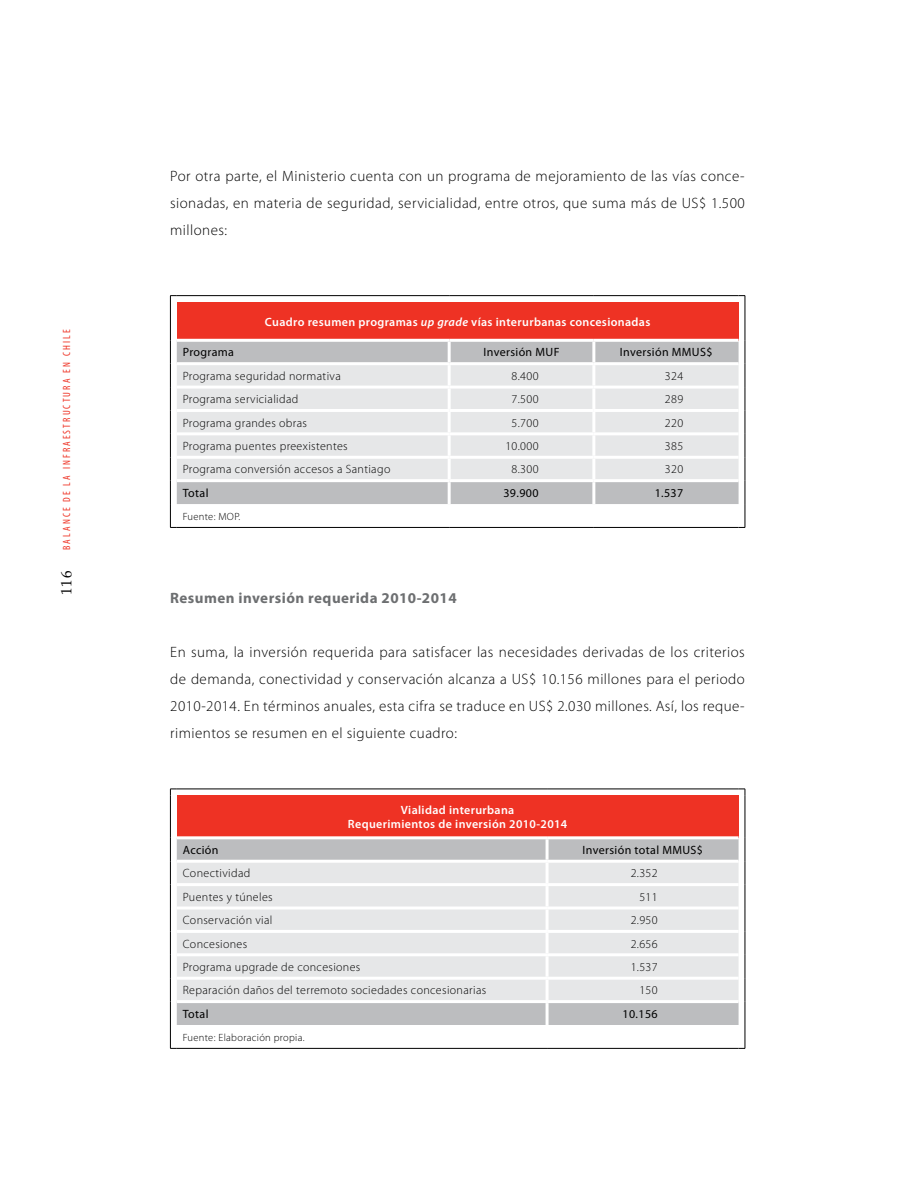
<style>
.page{position:relative;width:915px;height:1191px;background:#fff}
.page>*{position:absolute;margin:0;border:0;box-sizing:border-box;transform-origin:0 0}
.t1{font:300 15px/27px "Myriad Pro";letter-spacing:.03em;color:#000;text-align:justify}
.t2{font:700 15px "Myriad Pro";letter-spacing:.03em;color:#6d6f71}
.t3{font:15px "Palatino";color:#000}
.t4{font:300 12px "Myriad Pro";letter-spacing:.03em;color:#000}
.t5{font:600 12px/14.4px "Myriad Pro";letter-spacing:.03em;color:#fff;text-align:center}
.t6{font:12px "Myriad Pro";letter-spacing:.03em;color:#000}
.t7{font:300 10.5px "Myriad Pro";letter-spacing:.03em;color:#000}
.t8{font:condensed 10.5px "Myriad Pro";letter-spacing:.2em;color:#ee3224}
.s1{font-style:italic}
</style>
<div class="page">
<div style="left:177px;top:302px;width:561px;height:38px;background:#ee3224"></div>
<div style="left:177px;top:342px;width:561px;height:162px;background:#bcbdbf"></div>
<div style="left:177px;top:365px;width:561px;height:114px;background:#e6e7e8"></div>
<svg style="left:170px;top:295px;width:7px;height:7px"></svg>
<hr style="left:177px;top:295px;width:272px;height:1px;background:#000">
<hr style="left:449px;top:295px;width:144px;height:1px;background:#000">
<hr style="left:593px;top:295px;width:145px;height:1px;background:#000">
<svg style="left:738px;top:295px;width:7px;height:7px"></svg>
<hr style="left:170px;top:302px;width:1px;height:38px;background:#000">
<hr style="left:744px;top:302px;width:1px;height:38px;background:#000">
<svg style="left:170px;top:340px;width:7px;height:188px"></svg>
<hr style="left:177px;top:527px;width:272px;height:1px;background:#000">
<hr style="left:449px;top:527px;width:144px;height:1px;background:#000">
<hr style="left:593px;top:527px;width:145px;height:1px;background:#000">
<svg style="left:738px;top:340px;width:7px;height:188px"></svg>
<hr style="left:177px;top:339px;width:272px;height:3px;background:#fff">
<hr style="left:449px;top:339px;width:144px;height:3px;background:#fff">
<hr style="left:447px;top:342px;width:3px;height:20px;background:#fff">
<hr style="left:593px;top:339px;width:145px;height:3px;background:#fff">
<hr style="left:592px;top:342px;width:3px;height:20px;background:#fff">
<hr style="left:177px;top:362px;width:272px;height:3px;background:#fff">
<hr style="left:449px;top:362px;width:144px;height:3px;background:#fff">
<hr style="left:447px;top:365px;width:3px;height:20px;background:#fff">
<hr style="left:593px;top:362px;width:145px;height:3px;background:#fff">
<hr style="left:592px;top:365px;width:3px;height:20px;background:#fff">
<hr style="left:177px;top:385px;width:272px;height:3px;background:#fff">
<hr style="left:449px;top:385px;width:144px;height:3px;background:#fff">
<hr style="left:447px;top:388px;width:3px;height:21px;background:#fff">
<hr style="left:593px;top:385px;width:145px;height:3px;background:#fff">
<hr style="left:592px;top:388px;width:3px;height:21px;background:#fff">
<hr style="left:177px;top:409px;width:272px;height:3px;background:#fff">
<hr style="left:449px;top:409px;width:144px;height:3px;background:#fff">
<hr style="left:447px;top:412px;width:3px;height:20px;background:#fff">
<hr style="left:593px;top:409px;width:145px;height:3px;background:#fff">
<hr style="left:592px;top:412px;width:3px;height:20px;background:#fff">
<hr style="left:177px;top:432px;width:272px;height:3px;background:#fff">
<hr style="left:449px;top:432px;width:144px;height:3px;background:#fff">
<hr style="left:447px;top:435px;width:3px;height:21px;background:#fff">
<hr style="left:593px;top:432px;width:145px;height:3px;background:#fff">
<hr style="left:592px;top:435px;width:3px;height:21px;background:#fff">
<hr style="left:177px;top:456px;width:272px;height:3px;background:#fff">
<hr style="left:449px;top:456px;width:144px;height:3px;background:#fff">
<hr style="left:447px;top:459px;width:3px;height:20px;background:#fff">
<hr style="left:593px;top:456px;width:145px;height:3px;background:#fff">
<hr style="left:592px;top:459px;width:3px;height:20px;background:#fff">
<hr style="left:177px;top:479px;width:272px;height:3px;background:#fff">
<hr style="left:449px;top:479px;width:144px;height:3px;background:#fff">
<hr style="left:447px;top:482px;width:3px;height:22px;background:#fff">
<hr style="left:593px;top:479px;width:145px;height:3px;background:#fff">
<hr style="left:592px;top:482px;width:3px;height:22px;background:#fff">
<div style="left:177px;top:795px;width:561px;height:43px;background:#ee3224"></div>
<div style="left:177px;top:839px;width:561px;height:186px;background:#bcbdbf"></div>
<div style="left:177px;top:862px;width:561px;height:138px;background:#e6e7e8"></div>
<svg style="left:170px;top:788px;width:7px;height:7px"></svg>
<hr style="left:177px;top:788px;width:370px;height:1px;background:#000">
<hr style="left:547px;top:788px;width:191px;height:1px;background:#000">
<svg style="left:738px;top:788px;width:7px;height:7px"></svg>
<hr style="left:170px;top:795px;width:1px;height:43px;background:#000">
<hr style="left:744px;top:795px;width:1px;height:43px;background:#000">
<svg style="left:170px;top:838px;width:7px;height:211px"></svg>
<hr style="left:177px;top:1048px;width:370px;height:1px;background:#000">
<hr style="left:547px;top:1048px;width:191px;height:1px;background:#000">
<svg style="left:738px;top:838px;width:7px;height:211px"></svg>
<hr style="left:177px;top:836px;width:370px;height:3px;background:#fff">
<hr style="left:547px;top:836px;width:191px;height:3px;background:#fff">
<hr style="left:545px;top:839px;width:3px;height:20px;background:#fff">
<hr style="left:177px;top:859px;width:370px;height:3px;background:#fff">
<hr style="left:547px;top:859px;width:191px;height:3px;background:#fff">
<hr style="left:545px;top:862px;width:3px;height:21px;background:#fff">
<hr style="left:177px;top:883px;width:370px;height:3px;background:#fff">
<hr style="left:547px;top:883px;width:191px;height:3px;background:#fff">
<hr style="left:545px;top:886px;width:3px;height:20px;background:#fff">
<hr style="left:177px;top:906px;width:370px;height:3px;background:#fff">
<hr style="left:547px;top:906px;width:191px;height:3px;background:#fff">
<hr style="left:545px;top:909px;width:3px;height:21px;background:#fff">
<hr style="left:177px;top:930px;width:370px;height:3px;background:#fff">
<hr style="left:547px;top:930px;width:191px;height:3px;background:#fff">
<hr style="left:545px;top:933px;width:3px;height:20px;background:#fff">
<hr style="left:177px;top:953px;width:370px;height:3px;background:#fff">
<hr style="left:547px;top:953px;width:191px;height:3px;background:#fff">
<hr style="left:545px;top:956px;width:3px;height:20px;background:#fff">
<hr style="left:177px;top:976px;width:370px;height:3px;background:#fff">
<hr style="left:547px;top:976px;width:191px;height:3px;background:#fff">
<hr style="left:545px;top:979px;width:3px;height:21px;background:#fff">
<hr style="left:177px;top:1000px;width:370px;height:3px;background:#fff">
<hr style="left:547px;top:1000px;width:191px;height:3px;background:#fff">
<hr style="left:545px;top:1003px;width:3px;height:22px;background:#fff">
<p class="t8" style="left:60px;top:550px;width:222px;rotate:-90deg">BALANCE DE LA INFRAESTRUCTURA EN CHILE</p>
<p class="t3" style="left:58px;top:595px;width:26px;rotate:-90deg">116</p>
<p class="t1" style="left:170px;top:163px;width:576px">Por otra parte, el Ministerio cuenta con un programa de mejoramiento de las vías conce&shy;sionadas, en materia de seguridad, servicialidad, entre otros, que suma más de US$ 1.500 millones:</p>
<p class="t5" style="left:265px;top:314px;width:387px">Cuadro resumen programas <span class="s1">up grade</span> vías interurbanas concesionadas</p>
<p class="t6" style="left:183px;top:345px;width:53px">Programa</p>
<p class="t6" style="left:483px;top:345px;width:78px">Inversión MUF</p>
<p class="t6" style="left:619px;top:345px;width:94px">Inversión MMUS$</p>
<p class="t4" style="left:183px;top:369px;width:159px">Programa seguridad normativa</p>
<p class="t4" style="left:511px;top:369px;width:28px">8.400</p>
<p class="t4" style="left:664px;top:369px;width:20px">324</p>
<p class="t4" style="left:183px;top:392px;width:117px">Programa servicialidad</p>
<p class="t4" style="left:511px;top:392px;width:28px">7.500</p>
<p class="t4" style="left:664px;top:392px;width:20px">289</p>
<p class="t4" style="left:183px;top:415px;width:126px">Programa grandes obras</p>
<p class="t4" style="left:511px;top:415px;width:28px">5.700</p>
<p class="t4" style="left:664px;top:415px;width:20px">220</p>
<p class="t4" style="left:183px;top:439px;width:166px">Programa puentes preexistentes</p>
<p class="t4" style="left:505px;top:439px;width:35px">10.000</p>
<p class="t4" style="left:664px;top:439px;width:20px">385</p>
<p class="t4" style="left:183px;top:462px;width:209px">Programa conversión accesos a Santiago</p>
<p class="t4" style="left:511px;top:462px;width:28px">8.300</p>
<p class="t4" style="left:664px;top:462px;width:20px">320</p>
<p class="t6" style="left:183px;top:485px;width:27px">Total</p>
<p class="t6" style="left:503px;top:485px;width:37px">39.900</p>
<p class="t6" style="left:654px;top:485px;width:30px">1.537</p>
<p class="t7" style="left:183px;top:510px;width:59px">Fuente: MOP.</p>
<p class="t2" style="left:170px;top:588px;width:288px">Resumen inversión requerida 2010-2014</p>
<p class="t1" style="left:170px;top:638px;width:576px">En suma, la inversión requerida para satisfacer las necesidades derivadas de los criterios de demanda, conectividad y conservación alcanza a US$ 10.156 millones para el periodo 2010-2014. En términos anuales, esta cifra se traduce en US$ 2.030 millones. Así, los reque&shy;rimientos se resumen en el siguiente cuadro:</p>
<p class="t5" style="left:348px;top:802px;width:221px">Vialidad interurbana<br>Requerimientos de inversión 2010-2014</p>
<p class="t6" style="left:183px;top:842px;width:37px">Acción</p>
<p class="t6" style="left:582px;top:842px;width:122px">Inversión total MMUS$</p>
<p class="t4" style="left:183px;top:866px;width:69px">Conectividad</p>
<p class="t4" style="left:630px;top:866px;width:28px">2.352</p>
<p class="t4" style="left:183px;top:889px;width:91px">Puentes y túneles</p>
<p class="t4" style="left:639px;top:889px;width:20px">511</p>
<p class="t4" style="left:183px;top:913px;width:91px">Conservación vial</p>
<p class="t4" style="left:630px;top:913px;width:28px">2.950</p>
<p class="t4" style="left:183px;top:936px;width:66px">Concesiones</p>
<p class="t4" style="left:630px;top:936px;width:28px">2.656</p>
<p class="t4" style="left:183px;top:959px;width:179px">Programa upgrade de concesiones</p>
<p class="t4" style="left:630px;top:959px;width:28px">1.537</p>
<p class="t4" style="left:183px;top:983px;width:305px">Reparación daños del terremoto sociedades concesionarias</p>
<p class="t4" style="left:639px;top:983px;width:20px">150</p>
<p class="t6" style="left:183px;top:1006px;width:27px">Total</p>
<p class="t6" style="left:622px;top:1006px;width:37px">10.156</p>
<p class="t7" style="left:183px;top:1030px;width:123px">Fuente: Elaboración propia.</p>
</div>
